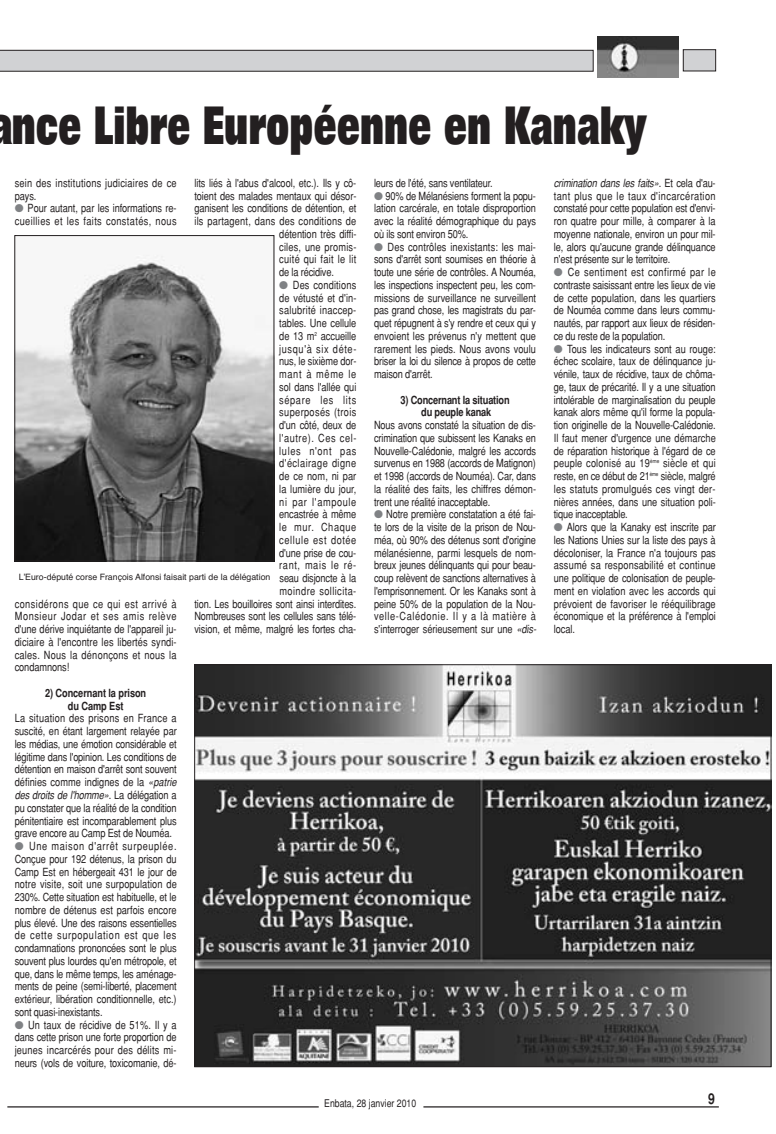
<style>
.page{position:relative;width:776px;height:1134px;background:#fff}
.page>*{position:absolute;margin:0;border:0;box-sizing:border-box;transform-origin:0 0}
.t1{font:800 52.5px "Folio";color:#231f20;scale:.65 1}
.t2{font:700 15px "Helvetica";color:#231f20;scale:.82 1}
.t3{font:11.25px/12.8px "Helvetica";letter-spacing:-.01em;color:#231f20;text-align:justify;scale:.82 1}
.t4{font:11.25px/12.8px "Helvetica";letter-spacing:.04em;color:#231f20;scale:.82 1}
.t5{font:700 11.25px/12.8px "Helvetica";letter-spacing:-.015em;color:#231f20;text-align:center;scale:.82 1}
.t6{font:11.25px/12.8px "Helvetica";letter-spacing:.02em;color:#231f20;scale:.82 1}
.t7{font:11.25px "Helvetica";letter-spacing:.025em;color:#231f20;scale:.82 1}
.t8{font:11.25px "Helvetica";letter-spacing:.03em;color:#231f20;scale:.82 1}
.t9{font:10.62px "Helvetica";color:#231f20;scale:.82 1}
.t10{font:8.75px "Helvetica";color:#231f20}
.s1{color:#808285}
.s2{font-style:italic}
</style>
<div class="page">
<hr style="left:7px;top:1106px;width:312px;height:1px;background:#231f20">
<hr style="left:423px;top:1106px;width:296px;height:1px;background:#231f20">
<div style="left:684px;top:50px;width:31px;height:21px;background:#d1d2d4"></div>
<div style="left:683px;top:49px;width:33px;height:22px;border:1px solid #231f20"></div>
<svg style="left:0;top:50px;width:594px;height:22px;background:#c3c3c5"></svg>
<img style="left:597px;top:37px;width:82px;height:40px">
<img style="left:196px;top:666px;width:573px;height:399px">
<img style="left:16px;top:255px;width:256px;height:304px">
<div style="left:14px;top:235px;width:260px;height:326px;border:1px solid #231f20"></div>
<h1 class="t1" style="left:-11px;top:107px;width:1013px">ance Libre Européenne en Kanaky</h1>
<p class="t6" style="left:15px;top:178px;width:199px">sein des institutions judiciaires de ce pays.</p>
<p class="t4" style="left:15px;top:203px;width:199px"><span class="s1">●</span> Pour autant, par les informations re&shy;cueillies et les faits constatés, nous</p>
<p class="t3" style="left:374px;top:178px;width:146px">leurs de l'été, sans ventilateur.</p>
<p class="t3" style="left:374px;top:190px;width:199px"><span class="s1">●</span> 90% de Mélanésiens forment la popu&shy;lation carcérale, en totale disproportion avec la réalité démographique du pays où ils sont environ 50%.</p>
<p class="t3" style="left:374px;top:241px;width:199px"><span class="s1">●</span> Des contrôles inexistants: les mai&shy;sons d'arrêt sont soumises en théorie à toute une série de contrôles. A Nouméa, les inspections inspectent peu, les com&shy;missions de surveillance ne surveillent pas grand chose, les magistrats du par&shy;quet répugnent à s'y rendre et ceux qui y envoient les prévenus n'y mettent que rarement les pieds. Nous avons voulu briser la loi du silence à propos de cette maison d'arrêt.</p>
<p class="t5" style="left:400px;top:394px;width:135px">3) Concernant la situation du peuple kanak</p>
<p class="t3" style="left:374px;top:420px;width:199px">Nous avons constaté la situation de dis&shy;crimination que subissent les Kanaks en Nouvelle-Calédonie, malgré les accords survenus en 1988 (accords de Matignon) et 1998 (accords de Nouméa). Car, dans la réalité des faits, les chiffres démon&shy;trent une réalité inacceptable.</p>
<p class="t3" style="left:374px;top:509px;width:201px;text-align:left"><span class="s1">●</span> Notre première constatation a été fai&shy;te lors de la visite de la prison de Nou&shy;méa, où 90% des détenus sont d'origine mélanésienne, parmi lesquels de nom&shy;breux jeunes délinquants qui pour beau&shy;coup relèvent de sanctions alternatives à l'emprisonnement. Or les Kanaks sont à peine 50% de la population de la Nou&shy;velle-Calédonie. Il y a là matière à s'interroger sérieusement sur une <span class="s2">«dis-</span></p>
<p class="t3" style="left:194px;top:178px;width:199px">lits liés à l'abus d'alcool, etc.). Ils y cô-</p>
<p class="t3" style="left:194px;top:190px;width:199px">toient des malades mentaux qui désor-</p>
<p class="t3" style="left:194px;top:203px;width:199px">ganisent les conditions de détention, et</p>
<p class="t7" style="left:194px;top:217px;width:199px">ils partagent, dans des conditions de</p>
<p class="t3" style="left:279px;top:229px;width:96px">détention très diffi-</p>
<p class="t6" style="left:279px;top:241px;width:96px">ciles, une promis-</p>
<p class="t8" style="left:279px;top:255px;width:96px">cuité qui fait le lit</p>
<p class="t3" style="left:279px;top:267px;width:68px">de la récidive.</p>
<p class="t3" style="left:194px;top:280px;width:199px;text-align:right"><span class="s1">●</span> Des conditions<br>de vétusté et d'in-<br>salubrité inaccep-<br>tables. Une cellule<br>de 13 m<sup>2</sup> accueille<br>jusqu'à six déte-<br>nus, le sixième dor-<br>mant à même le<br>sol dans l'allée qui<br>sépare les lits<br>superposés (trois<br>d'un côté, deux de<br>l'autre). Ces cel-<br>lules n'ont pas<br>d'éclairage digne<br>de ce nom, ni par<br>la lumière du jour,<br>ni par l'ampoule<br>encastrée à même<br>le mur. Chaque<br>cellule est dotée<br>d'une prise de cou-<br>rant, mais le ré-<br>seau disjoncte à la<br>moindre sollicita-<br>tion. Les bouilloires sont ainsi interdites.<br>Nombreuses sont les cellules sans télé&shy;vision, et même, malgré les fortes cha-</p>
<p class="t3" style="left:554px;top:178px;width:199px"><span class="s2">crimination dans les faits»</span>. E t c e l a d ' a u - tant plus que le taux d'incarcération constaté pour cette population est d'envi&shy;ron quatre pour mille, à comparer à la moyenne nationale, environ un pour mil&shy;le, alors qu'aucune grande délinquance n'est présente sur le territoire.</p>
<p class="t3" style="left:554px;top:267px;width:199px"><span class="s1">●</span> Ce sentiment est confirmé par le contraste saisissant entre les lieux de vie de cette population, dans les quartiers de Nouméa comme dans leurs commu&shy;nautés, par rapport aux lieux de résiden&shy;ce du reste de la population.</p>
<p class="t3" style="left:554px;top:343px;width:199px"><span class="s1">●</span> Tous les indicateurs sont au rouge: échec scolaire, taux de délinquance ju&shy;vénile, taux de récidive, taux de chôma&shy;ge, taux de précarité. Il y a une situation intolérable de marginalisation du peuple kanak alors même qu'il forme la popula&shy;tion originelle de la Nouvelle-Calédonie.<br>Il faut mener d'urgence une démarche de réparation historique à l'égard de ce peuple colonisé au 19<sup>ème</sup> siècle et qui reste, en ce début de 21<sup>ème</sup> siècle, malgré les statuts promulgués ces vingt der&shy;nières années, dans une situation poli&shy;tique inacceptable.</p>
<p class="t3" style="left:554px;top:522px;width:199px"><span class="s1">●</span> Alors que la Kanaky est inscrite par les Nations Unies sur la liste des pays à décoloniser, la France n'a toujours pas assumé sa responsabilité et continue une politique de colonisation de peuple&shy;ment en violation avec les accords qui prévoient de favoriser le rééquilibrage économique et la préférence à l'emploi local.</p>
<p class="t10" style="left:19px;top:574px;width:253px">L’Euro-député corse François Alfonsi faisait parti de la délégation</p>
<p class="t3" style="left:15px;top:598px;width:199px">considérons que ce qui est arrivé à Monsieur Jodar et ses amis relève d'une dérive inquiétante de l'appareil ju&shy;diciaire à l'encontre les libertés syndi&shy;cales. Nous la dénonçons et nous la condamnons!</p>
<p class="t5" style="left:45px;top:688px;width:125px">2) Concernant la prison du Camp Est</p>
<p class="t3" style="left:15px;top:713px;width:201px;text-align:left">La situation des prisons en France a suscité, en étant largement relayée par les médias, une émotion considérable et légitime dans l'opinion. Les conditions de détention en maison d'arrêt sont souvent définies comme indignes de la <span class="s2">«patrie des droits de l'homme»</span>. La d é l é g at i o n a pu constater que la réalité de la condition pénitentiaire est incomparablement plus grave encore au Camp Est de Nouméa.</p>
<p class="t3" style="left:15px;top:841px;width:199px"><span class="s1">●</span> Une maison d'arrêt surpeuplée.<br>Conçue pour 192 détenus, la prison du Camp Est en hébergeait 431 le jour de notre visite, soit une surpopulation de 230%. Cette situation est habituelle, et le nombre de détenus est parfois encore plus élevé. Une des raisons essentielles de cette surpopulation est que les condamnations prononcées sont le plus souvent plus lourdes qu'en métropole, et que, dans le même temps, les aménage&shy;ments de peine (semi-liberté, placement extérieur, libération conditionnelle, etc.) sont quasi-inexistants.</p>
<p class="t3" style="left:15px;top:1019px;width:199px"><span class="s1">●</span> Un taux de récidive de 51%. Il y a dans cette prison une forte proportion de jeunes incarcérés pour des délits mi&shy;neurs (vols de voiture, toxicomanie, dé-</p>
<p class="t9" style="left:324px;top:1099px;width:114px">Enbata, 28 janvier 2010</p>
<h2 class="t2" style="left:708px;top:1093px;width:10px">9</h2>
</div>
